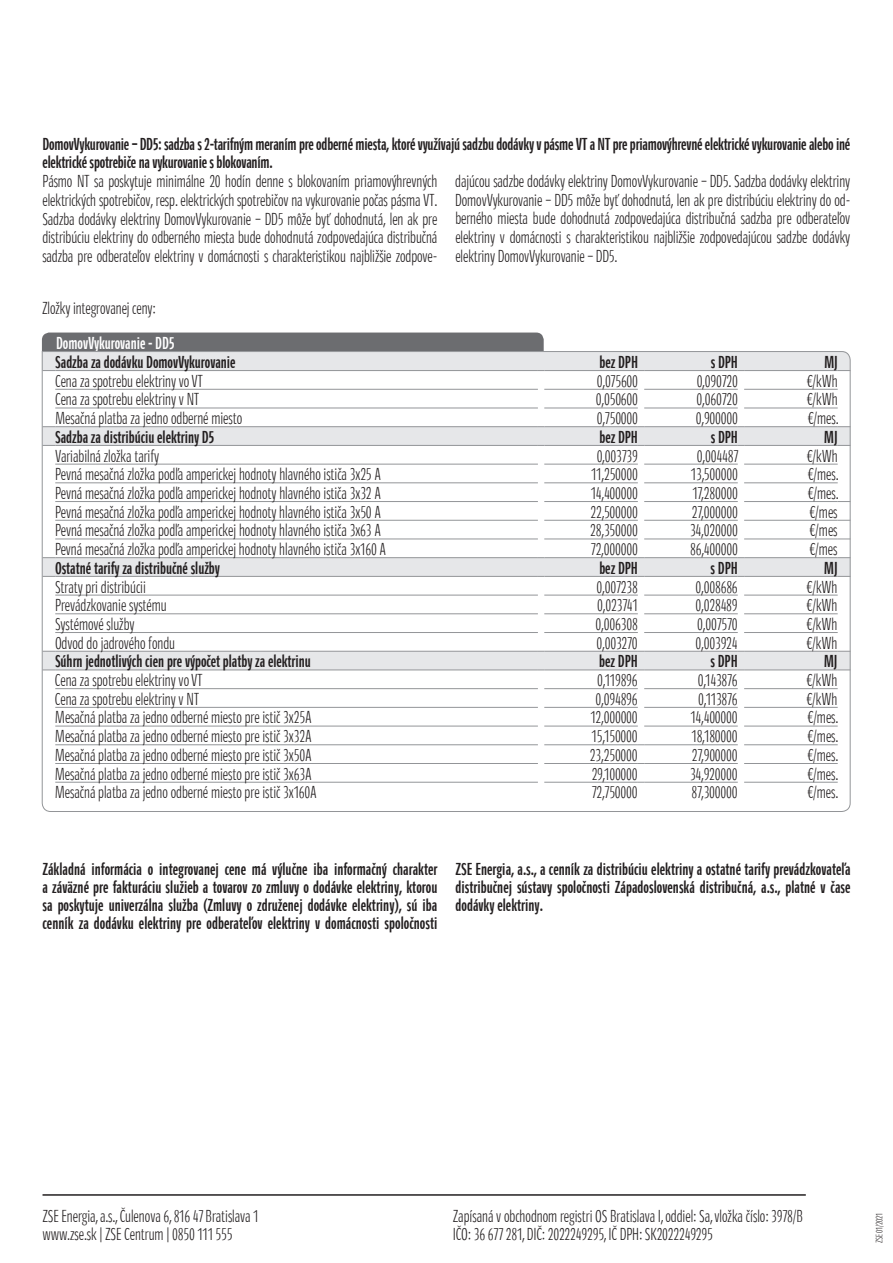
<style>
.page{position:relative;width:893px;height:1263px;background:#fff}
.page>*{position:absolute;margin:0;border:0;box-sizing:border-box;transform-origin:0 0}
.t1{font:18px/18.8px "Polo Extracondensed";color:#231f20}
.t2{font:700 18px/18px "Polo Extracondensed";color:#231f20;text-align:justify}
.t3{font:700 18px "Polo Extracondensed";color:#fff}
.t4{font:9.75px "Polo Extracondensed";color:#231f20}
</style>
<div class="page">
<hr style="left:43px;top:1194px;width:763px;height:2px;background:#231f20">
<div style="left:42px;top:333px;width:502px;height:18px;background:#6c6d70"></div>
<svg style="left:42px;top:351px;width:809px;height:461px"></svg>
<p class="t2" style="left:43px;top:135px;width:809px;line-height:18.8px">DomovVykurovanie – DD5: sadzba s 2-tarifným meraním pre odberné miesta, ktoré využívajú sadzbu dodávky v pásme VT a NT pre priamovýhrevné elektrické vykurovanie alebo iné elektrické spotrebiče na vykurovanie s blokovaním.</p>
<p class="t1" style="left:42px;top:172px;width:396px;text-align:justify">Pásmo NT sa poskytuje minimálne 20 hodín denne s blokovaním priamovýhrevných elektrických spotrebičov, resp. elektrických spotrebičov na vykurovanie počas pásma VT.<br>Sadzba dodávky elektriny DomovVykurovanie – DD5 môže byť dohodnutá, len ak pre distribúciu elektriny do odberného miesta bude dohodnutá zodpovedajúca distribučná sadzba pre odberateľov elektriny v domácnosti s charakteristikou najbližšie zodpove-</p>
<p class="t1" style="left:455px;top:172px;width:396px;text-align:justify">dajúcou sadzbe dodávky elektriny DomovVykurovanie – DD5. Sadzba dodávky elektriny DomovVykurovanie – DD5 môže byť dohodnutá, len ak pre distribúciu elektriny do od&shy;berného miesta bude dohodnutá zodpovedajúca distribučná sadzba pre odberateľov elektriny v domácnosti s charakteristikou najbližšie zodpovedajúcou sadzbe dodávky elektrinyDomovVykurovanie–DD5.</p>
<p class="t1" style="left:42px;top:299px;width:115px">Zložky integrovanej ceny:</p>
<p class="t3" style="left:56px;top:333px;width:120px">DomovVykurovanie - DD5</p>
<p class="t2" style="left:55px;top:353px;width:182px">Sadzba za dodávku DomovVykurovanie</p>
<p class="t2" style="left:600px;top:353px;width:40px">bez DPH</p>
<p class="t2" style="left:711px;top:353px;width:29px">s DPH</p>
<p class="t2" style="left:824px;top:353px;width:15px">MJ</p>
<p class="t1" style="left:55px;top:372px;width:149px">Cena za spotrebu elektriny voVT</p>
<p class="t1" style="left:597px;top:372px;width:43px">0,075600</p>
<p class="t1" style="left:697px;top:372px;width:43px">0,090720</p>
<p class="t1" style="left:806px;top:372px;width:33px">€/kWh</p>
<p class="t1" style="left:55px;top:390px;width:145px">Cena za spotrebu elektriny v NT</p>
<p class="t1" style="left:596px;top:390px;width:43px">0,050600</p>
<p class="t1" style="left:697px;top:390px;width:43px">0,060720</p>
<p class="t1" style="left:806px;top:390px;width:33px">€/kWh</p>
<p class="t1" style="left:55px;top:409px;width:188px">Mesačná platba za jedno odberné miesto</p>
<p class="t1" style="left:597px;top:409px;width:42px">0,750000</p>
<p class="t1" style="left:696px;top:409px;width:43px">0,900000</p>
<p class="t1" style="left:807px;top:409px;width:33px">€/mes.</p>
<p class="t2" style="left:55px;top:428px;width:161px">Sadzba za distribúciu elektriny D5</p>
<p class="t2" style="left:599px;top:428px;width:40px">bez DPH</p>
<p class="t2" style="left:711px;top:428px;width:29px">s DPH</p>
<p class="t2" style="left:824px;top:428px;width:15px">MJ</p>
<p class="t1" style="left:55px;top:446px;width:105px">Variabilná zložka tarify</p>
<p class="t1" style="left:597px;top:446px;width:43px">0,003739</p>
<p class="t1" style="left:697px;top:446px;width:43px">0,004487</p>
<p class="t1" style="left:806px;top:446px;width:33px">€/kWh</p>
<p class="t1" style="left:55px;top:465px;width:327px">Pevná mesačná zložka podľa amperickej hodnoty hlavného ističa 3x25 A</p>
<p class="t1" style="left:591px;top:465px;width:48px">11,250000</p>
<p class="t1" style="left:691px;top:465px;width:48px">13,500000</p>
<p class="t1" style="left:807px;top:465px;width:33px">€/mes.</p>
<p class="t1" style="left:55px;top:484px;width:327px">Pevná mesačná zložka podľa amperickej hodnoty hlavného ističa 3x32 A</p>
<p class="t1" style="left:591px;top:484px;width:48px">14,400000</p>
<p class="t1" style="left:692px;top:484px;width:47px">17,280000</p>
<p class="t1" style="left:807px;top:484px;width:33px">€/mes.</p>
<p class="t1" style="left:55px;top:502px;width:327px">Pevná mesačná zložka podľa amperickej hodnoty hlavného ističa 3x50 A</p>
<p class="t1" style="left:590px;top:502px;width:49px">22,500000</p>
<p class="t1" style="left:692px;top:502px;width:47px">27,000000</p>
<p class="t1" style="left:809px;top:502px;width:30px">€/mes</p>
<p class="t1" style="left:55px;top:521px;width:327px">Pevná mesačná zložka podľa amperickej hodnoty hlavného ističa 3x63 A</p>
<p class="t1" style="left:590px;top:521px;width:49px">28,350000</p>
<p class="t1" style="left:690px;top:521px;width:49px">34,020000</p>
<p class="t1" style="left:809px;top:521px;width:30px">€/mes</p>
<p class="t1" style="left:55px;top:540px;width:332px">Pevná mesačná zložka podľa amperickej hodnoty hlavného ističa 3x160 A</p>
<p class="t1" style="left:591px;top:540px;width:48px">72,000000</p>
<p class="t1" style="left:690px;top:540px;width:49px">86,400000</p>
<p class="t1" style="left:809px;top:540px;width:30px">€/mes</p>
<p class="t2" style="left:55px;top:559px;width:166px">Ostatné tarify za distribučné služby</p>
<p class="t2" style="left:599px;top:559px;width:40px">bez DPH</p>
<p class="t2" style="left:710px;top:559px;width:29px">s DPH</p>
<p class="t2" style="left:824px;top:559px;width:15px">MJ</p>
<p class="t1" style="left:55px;top:577px;width:92px">Straty pri distribúcii</p>
<p class="t1" style="left:596px;top:577px;width:43px">0,007238</p>
<p class="t1" style="left:696px;top:577px;width:43px">0,008686</p>
<p class="t1" style="left:806px;top:577px;width:33px">€/kWh</p>
<p class="t1" style="left:55px;top:596px;width:113px">Prevádzkovanie systému</p>
<p class="t1" style="left:597px;top:596px;width:42px">0,023741</p>
<p class="t1" style="left:696px;top:596px;width:43px">0,028489</p>
<p class="t1" style="left:806px;top:596px;width:33px">€/kWh</p>
<p class="t1" style="left:55px;top:615px;width:81px">Systémové služby</p>
<p class="t1" style="left:596px;top:615px;width:43px">0,006308</p>
<p class="t1" style="left:697px;top:615px;width:42px">0,007570</p>
<p class="t1" style="left:806px;top:615px;width:33px">€/kWh</p>
<p class="t1" style="left:55px;top:633px;width:122px">Odvod do jadrového fondu</p>
<p class="t1" style="left:596px;top:633px;width:43px">0,003270</p>
<p class="t1" style="left:695px;top:633px;width:43px">0,003924</p>
<p class="t1" style="left:806px;top:633px;width:33px">€/kWh</p>
<p class="t2" style="left:55px;top:652px;width:257px">Súhrn jednotlivých cien pre výpočet platby za elektrinu</p>
<p class="t2" style="left:599px;top:652px;width:40px">bez DPH</p>
<p class="t2" style="left:710px;top:652px;width:29px">s DPH</p>
<p class="t2" style="left:824px;top:652px;width:15px">MJ</p>
<p class="t1" style="left:55px;top:671px;width:149px">Cena za spotrebu elektriny voVT</p>
<p class="t1" style="left:597px;top:671px;width:42px">0,119896</p>
<p class="t1" style="left:698px;top:671px;width:41px">0,143876</p>
<p class="t1" style="left:806px;top:671px;width:33px">€/kWh</p>
<p class="t1" style="left:55px;top:690px;width:145px">Cena za spotrebu elektriny v NT</p>
<p class="t1" style="left:596px;top:690px;width:43px">0,094896</p>
<p class="t1" style="left:698px;top:690px;width:41px">0,113876</p>
<p class="t1" style="left:806px;top:690px;width:33px">€/kWh</p>
<p class="t1" style="left:55px;top:708px;width:258px">Mesačná platba za jedno odberné miesto pre istič 3x25A</p>
<p class="t1" style="left:590px;top:708px;width:49px">12,000000</p>
<p class="t1" style="left:690px;top:708px;width:48px">14,400000</p>
<p class="t1" style="left:807px;top:708px;width:33px">€/mes.</p>
<p class="t1" style="left:55px;top:727px;width:258px">Mesačná platba za jedno odberné miesto pre istič 3x32A</p>
<p class="t1" style="left:592px;top:727px;width:47px">15,150000</p>
<p class="t1" style="left:692px;top:727px;width:47px">18,180000</p>
<p class="t1" style="left:807px;top:727px;width:33px">€/mes.</p>
<p class="t1" style="left:55px;top:746px;width:258px">Mesačná platba za jedno odberné miesto pre istič 3x50A</p>
<p class="t1" style="left:590px;top:746px;width:49px">23,250000</p>
<p class="t1" style="left:692px;top:746px;width:47px">27,900000</p>
<p class="t1" style="left:807px;top:746px;width:33px">€/mes.</p>
<p class="t1" style="left:55px;top:764px;width:258px">Mesačná platba za jedno odberné miesto pre istič 3x63A</p>
<p class="t1" style="left:592px;top:764px;width:47px">29,100000</p>
<p class="t1" style="left:690px;top:764px;width:49px">34,920000</p>
<p class="t1" style="left:807px;top:764px;width:33px">€/mes.</p>
<p class="t1" style="left:55px;top:783px;width:263px">Mesačná platba za jedno odberné miesto pre istič 3x160A</p>
<p class="t1" style="left:592px;top:783px;width:47px">72,750000</p>
<p class="t1" style="left:692px;top:783px;width:47px">87,300000</p>
<p class="t1" style="left:807px;top:783px;width:33px">€/mes.</p>
<p class="t2" style="left:43px;top:860px;width:396px">Základná informácia o integrovanej cene má výlučne iba informačný charakter a záväzné pre fakturáciu služieb a tovarov zo zmluvy o dodávke elektriny, ktorou sa poskytuje univerzálna služba (Zmluvy o združenej dodávke elektriny), sú iba cenník za dodávku elektriny pre odberateľov elektriny v domácnosti spoločnosti</p>
<p class="t2" style="left:455px;top:860px;width:396px">ZSE Energia, a.s., a cenník za distribúciu elektriny a ostatné tarify prevádzkovateľa distribučnej sústavy spoločnosti Západoslovenská distribučná, a.s., platné v čase dodávky elektriny.</p>
<p class="t1" style="left:43px;top:1207px;width:217px;line-height:18px">ZSE Energia,a.s.,Čulenova 6,816 47Bratislava1 www.zse.sk | ZSE Centrum | 0850 111 555</p>
<p class="t1" style="left:453px;top:1207px;width:351px;line-height:18px">Zapísaná v obchodnom registri OS Bratislava I,oddiel: Sa,vložka číslo: 3978/B<br>IČO: 36 677 281,DIČ: 2022249295,IČ DPH: SK2022249295</p>
<p class="t4" style="left:874px;top:1243px;width:32px;rotate:-90deg">ZSE 01/2021</p>
</div>
